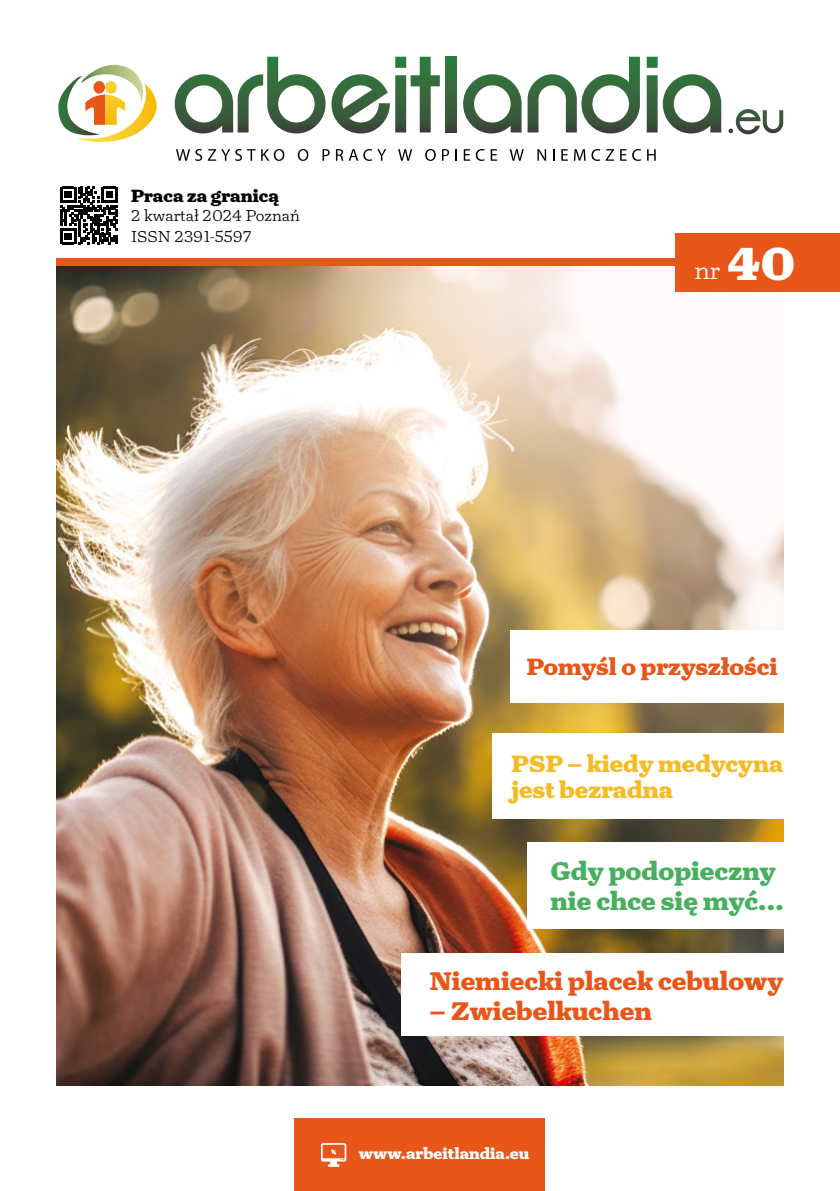
<style>
.page{position:relative;width:840px;height:1191px;background:#fff}
.page>*{position:absolute;margin:0;border:0;box-sizing:border-box;transform-origin:0 0}
.t1{font:900 26px "Turnip";color:#e85619}
.t2{font:900 26px/29.8px "Turnip";color:#47af5d}
.t3{font:300 25.4px "Turnip";color:#fff}
.t4{font:900 24px/26.2px "Turnip";color:#f8ba22}
.t5{font:900 24px "Turnip";color:#e85619}
.t6{font:900 18px "Turnip";color:#000}
.t7{font:300 16px "Turnip";color:#000}
.t8{font:900 16px "Turnip";color:#fff}
.s1{font-weight:900;font-size:47.2px}
</style>
<div class="page">
<img style="left:57px;top:266px;width:725px;height:819px">
<svg style="left:62px;top:186px;width:56px;height:59px"></svg>
<svg style="left:60px;top:187px;width:57px;height:57px"></svg>
<div style="left:295px;top:1119px;width:249px;height:72px;background:#e85619"></div>
<div style="left:57px;top:258px;width:725px;height:8px;background:#e85619"></div>
<div style="left:675px;top:233px;width:164px;height:58px;background:#e85619"></div>
<svg style="left:321px;top:1143px;width:25px;height:23px"></svg>
<svg style="left:728px;top:109px;width:54px;height:25px"></svg>
<svg style="left:175px;top:57px;width:150px;height:76px"></svg>
<svg style="left:331px;top:74px;width:58px;height:59px"></svg>
<svg style="left:395px;top:57px;width:44px;height:75px"></svg>
<svg style="left:445px;top:57px;width:11px;height:75px"></svg>
<svg style="left:463px;top:74px;width:58px;height:59px"></svg>
<svg style="left:527px;top:57px;width:112px;height:76px"></svg>
<svg style="left:646px;top:57px;width:74px;height:76px"></svg>
<svg style="left:58px;top:65px;width:99px;height:77px"></svg>
<svg style="left:176px;top:149px;width:26px;height:12px"></svg>
<svg style="left:208px;top:149px;width:47px;height:12px"></svg>
<svg style="left:261px;top:149px;width:23px;height:12px"></svg>
<svg style="left:297px;top:149px;width:11px;height:12px"></svg>
<svg style="left:322px;top:149px;width:7px;height:12px"></svg>
<svg style="left:336px;top:149px;width:50px;height:12px"></svg>
<svg style="left:398px;top:149px;width:14px;height:12px"></svg>
<svg style="left:425px;top:149px;width:10px;height:12px"></svg>
<svg style="left:442px;top:149px;width:7px;height:12px"></svg>
<svg style="left:455px;top:149px;width:1px;height:12px"></svg>
<svg style="left:463px;top:149px;width:21px;height:12px"></svg>
<svg style="left:490px;top:149px;width:7px;height:12px"></svg>
<svg style="left:509px;top:149px;width:14px;height:12px"></svg>
<svg style="left:537px;top:149px;width:9px;height:12px"></svg>
<svg style="left:553px;top:149px;width:1px;height:12px"></svg>
<svg style="left:561px;top:149px;width:6px;height:12px"></svg>
<svg style="left:573px;top:149px;width:12px;height:12px"></svg>
<svg style="left:591px;top:149px;width:22px;height:12px"></svg>
<svg style="left:620px;top:149px;width:6px;height:12px"></svg>
<svg style="left:632px;top:149px;width:8px;height:12px"></svg>
<svg style="left:647px;top:149px;width:8px;height:12px"></svg>
<div style="left:510px;top:630px;width:329px;height:72px;background:#fff"></div>
<div style="left:492px;top:733px;width:347px;height:85px;background:#fff"></div>
<div style="left:527px;top:842px;width:312px;height:86px;background:#fff"></div>
<div style="left:401px;top:953px;width:438px;height:83px;background:#fff"></div>
<p class="t6" style="left:131px;top:184px;width:149px">Praca za granicą</p>
<p class="t7" style="left:131px;top:206px;width:170px">2 kwartał 2024 Poznań</p>
<p class="t7" style="left:131px;top:226px;width:122px">ISSN 2391-5597</p>
<p class="t3" style="left:694px;top:254px;width:102px">nr <span class="s1">40</span></p>
<p class="t5" style="left:526px;top:651px;width:252px">Pomyśl o przyszłości</p>
<p class="t4" style="left:511px;top:750px;width:273px">PSP – kiedy medycyna jest bezradna</p>
<p class="t2" style="left:550px;top:856px;width:235px">Gdy podopieczny nie chce się myć…</p>
<p class="t1" style="left:429px;top:963px;width:354px">Niemiecki placek cebulowy</p>
<p class="t1" style="left:429px;top:993px;width:223px">– Zwiebelkuchen</p>
<p class="t8" style="left:359px;top:1142px;width:172px">www.arbeitlandia.eu</p>
</div>
